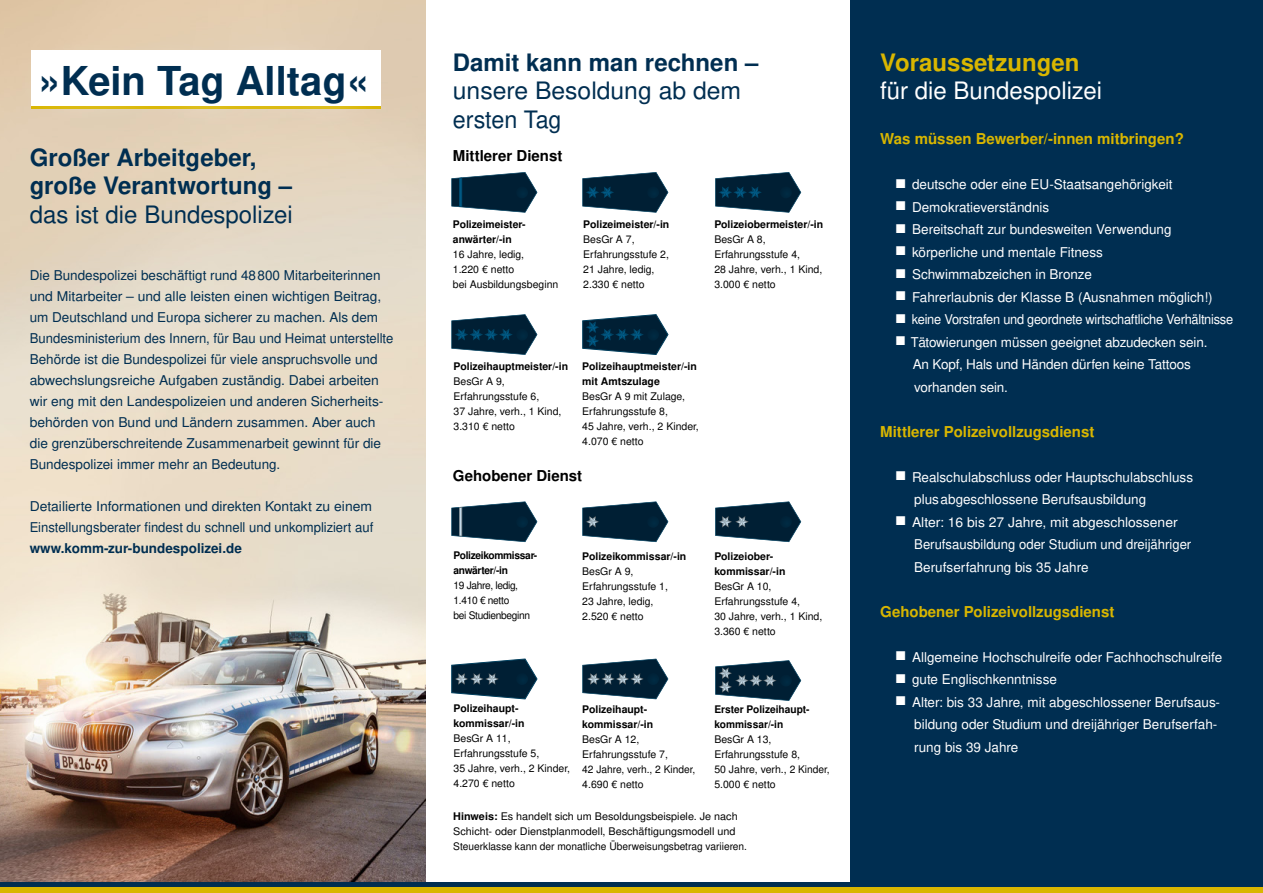
<style>
.page{position:relative;width:1263px;height:893px;background:#fff}
.page>*{position:absolute;margin:0;border:0;box-sizing:border-box;transform-origin:0 0}
.t1{font:700 39.75px "Nimbus San L";color:#002e51}
.t2{font:700 24px/28.5px "Nimbus San L";color:#002e51}
.t3{font:24px/28.5px "Nimbus San L";color:#002e51}
.t4{font:24px "Nimbus San L";color:#fff}
.t5{font:700 24px "Nimbus San L";color:#d9b600}
.t6{font:700 15px "Nimbus San L";color:#d9b600}
.t7{font:700 15px "Nimbus San L";color:#000}
.t8{font:13.5px/21px "Nimbus San L";color:#002e51}
.t9{font:13.5px/22.5px "Nimbus San L";color:#fff}
.t10{font:13.5px/22.5px "Nimbus San L";color:#fff;scale:.96 1}
.t11{font:13.5px "Nimbus San L";letter-spacing:-.02em;color:#fff;scale:.95 1}
.t12{font:700 13.5px "Nimbus San L";color:#002e51}
.t13{font:10.5px/15px "Nimbus San L";color:#000}
.t14{font:700 10.5px/15px "Nimbus San L";color:#000}
.t15{font:10.5px/15px "Nimbus San L";letter-spacing:-.03em;color:#000}
.t16{font:700 10.5px/15px "Nimbus San L";letter-spacing:-.03em;color:#000}
.s1{font-weight:700}
.s2{font-size:12px}
</style>
<div class="page">
<img style="left:0;top:0;width:425px;height:882px">
<div style="left:0;top:882px;width:1263px;height:11px;background:#002e51"></div>
<div style="left:12px;top:34px;width:383px;height:101px;background:#fff;opacity:.75"></div>
<svg style="left:451px;top:172px;width:86px;height:41px"></svg>
<hr style="left:459px;top:178px;width:3px;height:29px;background:#003f5e">
<svg style="left:582px;top:172px;width:86px;height:41px"></svg>
<svg style="left:715px;top:172px;width:86px;height:41px"></svg>
<svg style="left:451px;top:314px;width:86px;height:41px"></svg>
<svg style="left:582px;top:314px;width:86px;height:41px"></svg>
<svg style="left:451px;top:501px;width:86px;height:41px"></svg>
<hr style="left:459px;top:507px;width:3px;height:29px;background:#485156">
<svg style="left:582px;top:501px;width:86px;height:41px"></svg>
<svg style="left:715px;top:501px;width:86px;height:41px"></svg>
<svg style="left:451px;top:659px;width:86px;height:40px"></svg>
<svg style="left:582px;top:659px;width:86px;height:40px"></svg>
<svg style="left:715px;top:660px;width:86px;height:41px"></svg>
<div style="left:850px;top:0;width:413px;height:893px;background:#002e51"></div>
<div style="left:0;top:887px;width:1263px;height:6px;background:#d9b600"></div>
<h1 class="t1" style="left:39px;top:52px;width:332px">»Kein Tag Alltag«</h1>
<h2 class="t2" style="left:30px;top:143px;width:264px">Großer Arbeitgeber, große Verantwortung –</h2>
<h2 class="t3" style="left:30px;top:199px;width:265px">das ist die Bundespolizei</h2>
<p class="t8" style="left:30px;top:264px;width:365px">Die Bundespolizei beschäftigt rund 48 800 Mitarbeiterinnen und Mitarbeiter – und alle leisten einen wichtigen Beitrag, um Deutschland und Europa sicherer zu machen. Als dem Bundesministerium des Innern, für Bau und Heimat unterstellte Behörde ist die Bundespolizei für viele anspruchsvolle und abwechslungsreiche Aufgaben zuständig. Dabei arbeiten wir eng mit den Landespolizeien und anderen Sicherheits&shy;behörden von Bund und Ländern zusammen. Aber auch die grenzüberschreitende Zusammenarbeit gewinnt für die Bundespolizei immer mehr an Bedeutung.</p>
<p class="t8" style="left:30px;top:495px;width:345px">Detailierte Informationen und direkten Kontakt zu einem<br>Einstellungsberater findest du schnell und unkompliziert auf</p>
<p class="t12" style="left:30px;top:538px;width:214px">www.komm-zur-bundespolizei.de</p>
<h2 class="t2" style="left:453px;top:47px;width:307px">Damit kann man rechnen –</h2>
<h2 class="t3" style="left:453px;top:76px;width:290px">unsere Besoldung ab dem ersten Tag</h2>
<h3 class="t7" style="left:453px;top:145px;width:111px">Mittlerer Dienst</h3>
<p class="t14" style="left:453px;top:217px;width:74px">Polizeimeister&shy;anwärter/-in</p>
<p class="t13" style="left:453px;top:247px;width:107px">16 Jahre, ledig,<br>1.220 € netto<br>bei Ausbildungsbeginn</p>
<p class="t14" style="left:583px;top:217px;width:88px">Polizeimeister/-in</p>
<p class="t13" style="left:583px;top:232px;width:87px">BesGr A 7,<br>Erfahrungsstufe 2,<br>21 Jahre, ledig,<br>2.330 € netto</p>
<p class="t14" style="left:714px;top:217px;width:110px">Polizeiobermeister/-in</p>
<p class="t13" style="left:714px;top:232px;width:109px">BesGr A 8,<br>Erfahrungsstufe 4,<br>28 Jahre, verh., 1 Kind,<br>3.000 € netto</p>
<p class="t14" style="left:453px;top:359px;width:116px">Polizeihauptmeister/-in</p>
<p class="t13" style="left:453px;top:374px;width:109px">BesGr A 9,<br>Erfahrungsstufe 6,<br>37 Jahre, verh., 1 Kind,<br>3.310 € netto</p>
<p class="t14" style="left:582px;top:359px;width:116px">Polizeihauptmeister/-in mit Amtszulage</p>
<p class="t13" style="left:582px;top:389px;width:118px">BesGr A 9 mit Zulage,<br>Erfahrungsstufe 8,<br>45 Jahre, verh., 2 Kinder,<br>4.070 € netto</p>
<h3 class="t7" style="left:453px;top:465px;width:131px">Gehobener Dienst</h3>
<p class="t16" style="left:453px;top:547px;width:85px">Polizeikommissar&shy;anwärter/-in</p>
<p class="t15" style="left:453px;top:577px;width:78px">19 Jahre, ledig,<br>1.410 € netto<br>bei Studienbeginn</p>
<p class="t14" style="left:582px;top:549px;width:106px">Polizeikommissar/-in</p>
<p class="t13" style="left:582px;top:563px;width:87px">BesGr A 9,<br>Erfahrungsstufe 1,<br>23 Jahre, ledig,<br>2.520 € netto</p>
<p class="t14" style="left:714px;top:548px;width:73px">Polizeiober&shy;kommissar/-in</p>
<p class="t13" style="left:714px;top:578px;width:109px">BesGr A 10,<br>Erfahrungsstufe 4,<br>30 Jahre, verh., 1 Kind,<br>3.360 € netto</p>
<p class="t14" style="left:453px;top:700px;width:73px">Polizeihaupt&shy;kommissar/-in</p>
<p class="t13" style="left:453px;top:730px;width:118px">BesGr A 11,<br>Erfahrungsstufe 5,<br>35 Jahre, verh., 2 Kinder,<br>4.270 € netto</p>
<p class="t14" style="left:582px;top:702px;width:73px">Polizeihaupt&shy;kommissar/-in</p>
<p class="t13" style="left:582px;top:732px;width:115px">BesGr A 12,<br>Erfahrungsstufe 7,<br>42 Jahre, verh., 2 Kinder,<br>4.690 € netto</p>
<p class="t14" style="left:714px;top:702px;width:97px">Erster Polizeihaupt&shy;kommissar/-in</p>
<p class="t13" style="left:714px;top:732px;width:117px">BesGr A 13,<br>Erfahrungsstufe 8,<br>50 Jahre, verh., 2 Kinder,<br>5.000 € netto</p>
<p class="t13" style="left:453px;top:808px;width:295px"><span class="s1">Hinweis:</span> Es handelt sich um Besoldungsbeispiele. Je nach<br>Schicht- oder Dienstplanmodell, Beschäftigungsmodell und<br>Steuerklasse kann der monatliche Überweisungsbetrag variieren.</p>
<h2 class="t5" style="left:880px;top:45px;width:201px">Voraussetzungen</h2>
<h2 class="t4" style="left:880px;top:73px;width:223px">für die Bundespolizei</h2>
<h3 class="t6" style="left:880px;top:128px;width:305px">Was müssen Bewerber/-innen mitbringen?</h3>
<p class="t9" style="left:897px;top:173px;width:277px"><span class="s2">■</span> deutsche oder eine EU-Staatsangehörigkeit</p>
<p class="t9" style="left:897px;top:195px;width:154px"><span class="s2">■</span> Demokratieverständnis</p>
<p class="t9" style="left:897px;top:218px;width:276px"><span class="s2">■</span> Bereitschaft zur bundesweiten Verwendung</p>
<p class="t9" style="left:897px;top:240px;width:207px"><span class="s2">■</span> körperliche und mentale Fitness</p>
<p class="t9" style="left:897px;top:263px;width:196px"><span class="s2">■</span> Schwimmabzeichen in Bronze</p>
<p class="t9" style="left:897px;top:285px;width:317px"><span class="s2">■</span> Fahrerlaubnis der Klasse B (Ausnahmen möglich!)</p>
<p class="t11" style="left:897px;top:309px;width:355px"><span class="s2">■</span> keine Vorstrafen und geordnete wirtschaftliche Verhältnisse</p>
<p class="t10" style="left:913px;top:330px;width:309px;text-indent:-15px"><span class="s2">■</span> Tätowierungen müssen geeignet abzudecken sein.<br>An Kopf, Hals und Händen dürfen keine Tattoos vorhanden sein.</p>
<h3 class="t6" style="left:880px;top:420px;width:216px">Mittlerer Polizeivollzugsdienst</h3>
<p class="t9" style="left:914px;top:465px;width:280px;text-indent:-17px"><span class="s2">■</span> Realschulabschluss oder Hauptschulabschluss plus abgeschlossene Berufsausbildung</p>
<p class="t9" style="left:914px;top:510px;width:278px;text-indent:-17px"><span class="s2">■</span> Alter: 16 bis 27 Jahre, mit abgeschlossener<br>Berufsausbildung oder Studium und dreijähriger<br>Berufserfahrung bis 35 Jahre</p>
<h3 class="t6" style="left:880px;top:600px;width:236px">Gehobener Polizeivollzugsdienst</h3>
<p class="t9" style="left:897px;top:645px;width:326px"><span class="s2">■</span> Allgemeine Hochschulreife oder Fachhochschulreife</p>
<p class="t9" style="left:897px;top:668px;width:161px"><span class="s2">■</span> gute Englischkenntnisse</p>
<p class="t9" style="left:914px;top:690px;width:307px;text-indent:-17px"><span class="s2">■</span> Alter: bis 33 Jahre, mit abgeschlossener Berufsaus&shy;bildung oder Studium und dreijähriger Berufserfah&shy;rung bis 39 Jahre</p>
</div>
